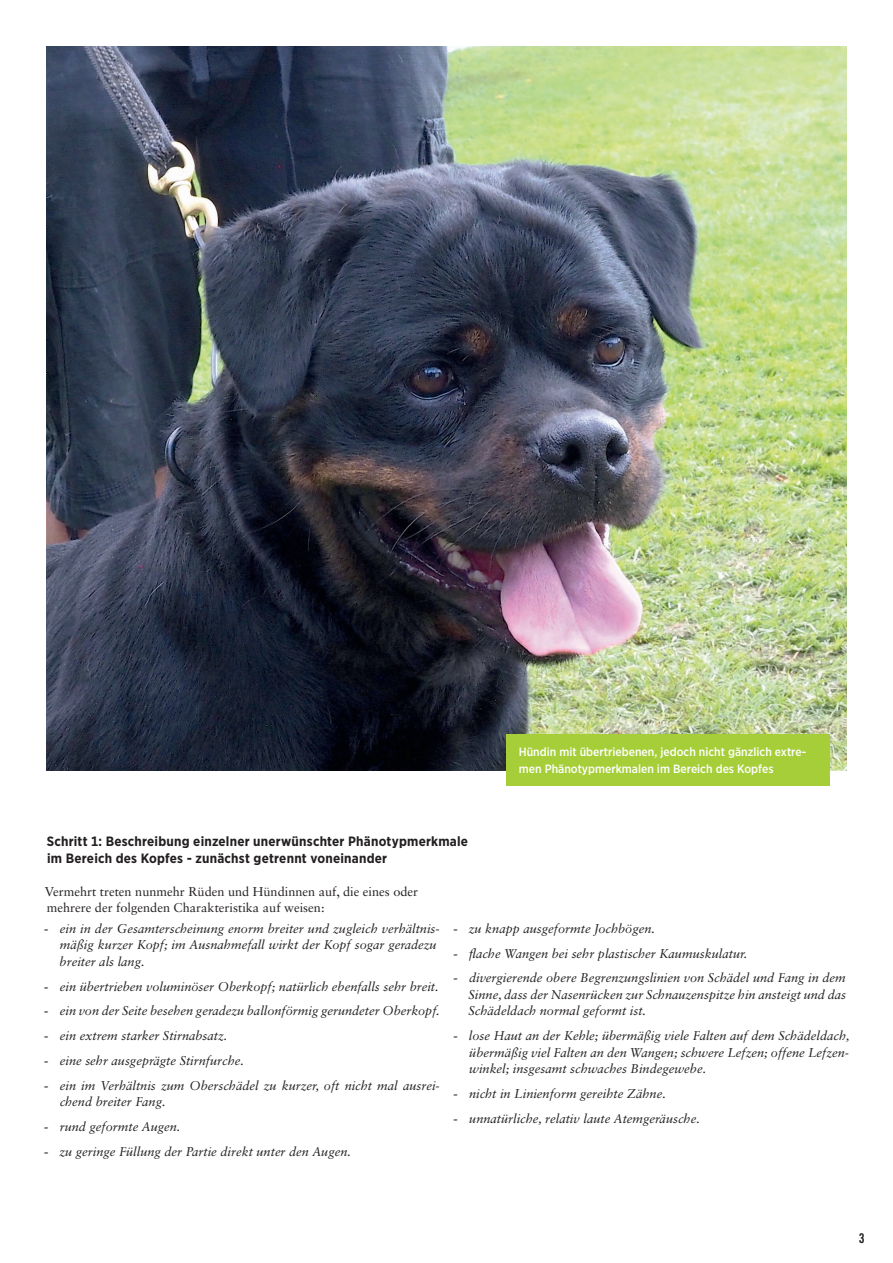
<style>
.page{position:relative;width:893px;height:1263px;background:#fff}
.page>*{position:absolute;margin:0;border:0;box-sizing:border-box;transform-origin:0 0}
.t1{font:700 13.5px/16.5px "Gotham Narrow";letter-spacing:.015em;color:#231f20}
.t2{font:13.5px "Trade Gothic LT Std Bd Cn 20";color:#231f20}
.t3{font:italic 12.75px/16.5px "Sabon LT Std";color:#231f20}
.t4{font:12.75px/16.5px "Sabon LT Std";color:#231f20}
.t5{font:500 12px/16.5px "Gotham Narrow";color:#fff}
.s1{font-weight:700;font-style:normal}
</style>
<div class="page">
<img style="left:47px;top:47px;width:799px;height:724px">
<div style="left:506px;top:734px;width:323px;height:51px;background:#a6ce39"></div>
<p class="t5" style="left:519px;top:743px;width:289px">Hündin mit übertriebenen, jedoch nicht gänzlich extre&shy;men Phänotypmerkmalen im Bereich des Kopfes</p>
<p class="t1" style="left:47px;top:833px;width:423px">Schritt 1: Beschreibung einzelner unerwünschter Phänotypmerkmale im Bereich des Kopfes - zunächst getrennt voneinander</p>
<p class="t4" style="left:45px;top:883px;width:375px">Vermehrt treten nunmehr Rüden und Hündinnen auf, die eines oder mehrere der folgenden Charakteristika auf weisen:</p>
<p class="t3" style="left:60px;top:920px;width:382px;text-indent:-15px"><span class="s1">-</span> ein in der Gesamterscheinung enorm breiter und zugleich verhältnis&shy;mäßig kurzer Kopf; im Ausnahmefall wirkt der Kopf sogar geradezu breiter als lang.</p>
<p class="t3" style="left:44px;top:978px;width:396px"><span class="s1">-</span> ein übertrieben voluminöser Oberkopf; natürlich ebenfalls sehr breit.</p>
<p class="t3" style="left:44px;top:1003px;width:397px"><span class="s1">-</span> ein von der Seite besehen geradezu ballonförmig gerundeter Oberkopf.</p>
<p class="t3" style="left:44px;top:1027px;width:185px"><span class="s1">-</span> ein extrem starker Stirnabsatz.</p>
<p class="t3" style="left:44px;top:1052px;width:201px"><span class="s1">-</span> eine sehr ausgeprägte Stirnfurche.</p>
<p class="t3" style="left:60px;top:1077px;width:382px;text-indent:-15px"><span class="s1">-</span> ein im Verhältnis zum Oberschädel zu kurzer, oft nicht mal ausrei&shy;chend breiter Fang.</p>
<p class="t3" style="left:44px;top:1118px;width:138px"><span class="s1">-</span> rund geformte Augen.</p>
<p class="t3" style="left:44px;top:1143px;width:308px"><span class="s1">-</span> zu geringe Füllung der Partie direkt unter den Augen.</p>
<p class="t3" style="left:454px;top:920px;width:203px"><span class="s1">-</span> zu knapp ausgeformte Jochbögen.</p>
<p class="t3" style="left:454px;top:945px;width:295px"><span class="s1">-</span> flache Wangen bei sehr plastischer Kaumuskulatur.</p>
<p class="t3" style="left:469px;top:970px;width:379px;text-align:justify;text-indent:-15px"><span class="s1">-</span> divergierende obere Begrenzungslinien von Schädel und Fang in dem Sinne, dass der Nasenrücken zur Schnauzenspitze hin ansteigt und das Schädeldach normal geformt ist.</p>
<p class="t3" style="left:469px;top:1027px;width:382px;text-align:justify;text-indent:-16px"><span class="s1">-</span> lose Haut an der Kehle; übermäßig viele Falten auf dem Schädeldach, übermäßig viel Falten an den Wangen; schwere Lefzen; offene Lefzen&shy;winkel; insgesamt schwaches Bindegewebe.</p>
<p class="t3" style="left:454px;top:1085px;width:214px"><span class="s1">-</span> nicht in Linienform gereihte Zähne.</p>
<p class="t3" style="left:454px;top:1110px;width:248px"><span class="s1">-</span> unnatürliche, relativ laute Atemgeräusche.</p>
<p class="t2" style="left:859px;top:1230px;width:7px">3</p>
</div>
